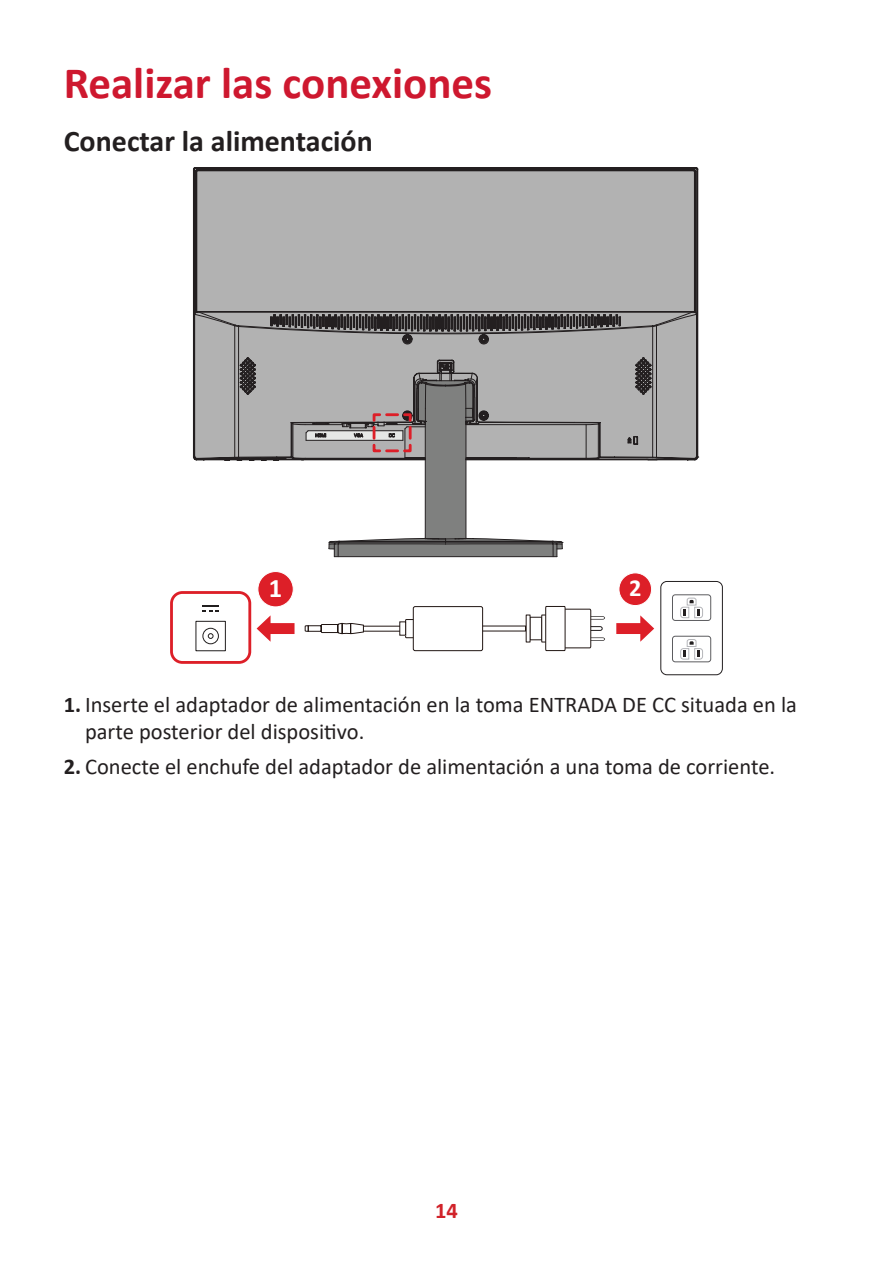
<style>
.page{position:relative;width:893px;height:1263px;background:#fff}
.page>*{position:absolute;margin:0;border:0;box-sizing:border-box;transform-origin:0 0}
.t1{font:700 45px "Calibri";color:#ce182f}
.t2{font:700 30px "Calibri";color:#231f20}
.t3{font:700 26.4px "Calibri";color:#fff}
.t4{font:700 24.45px "Calibri";color:#fff}
.t5{font:22.5px/27px "Calibri";color:#231f20}
.t6{font:700 22.5px "Calibri";color:#d1232a}
.s1{font-weight:700}
</style>
<div class="page">
<svg style="left:591px;top:616px;width:14px;height:4px"></svg>
<svg style="left:591px;top:637px;width:14px;height:4px"></svg>
<div style="left:587px;top:626px;width:15px;height:5px;border:1px solid #231f20;border-radius:2px"></div>
<div style="left:550px;top:609px;width:41px;height:39px;background:#fff"></div>
<div style="left:550px;top:609px;width:41px;height:39px;border:1px solid #211613"></div>
<svg style="left:482px;top:606px;width:84px;height:45px"></svg>
<svg style="left:406px;top:619px;width:31px;height:19px"></svg>
<div style="left:405px;top:619px;width:32px;height:19px;border:1px solid #211613"></div>
<div style="left:413px;top:607px;width:70px;height:44px;background:#fff;border-radius:2px"></div>
<div style="left:413px;top:606px;width:70px;height:45px;border:1px solid #211613;border-radius:2px"></div>
<svg style="left:304px;top:621px;width:102px;height:15px"></svg>
<svg style="left:616px;top:615px;width:39px;height:27px"></svg>
<div style="left:619px;top:573px;width:33px;height:32px;background:#dd1f28;border-radius:50%"></div>
<div style="left:618px;top:572px;width:34px;height:34px;border:1px solid #fff;border-radius:50%"></div>
<div style="left:660px;top:581px;width:63px;height:94px;border:1px solid #231f20;border-radius:6px"></div>
<div style="left:672px;top:594px;width:39px;height:27px;border:1px solid #5c5c5f;border-radius:3px"></div>
<svg style="left:680px;top:597px;width:23px;height:22px"></svg>
<div style="left:672px;top:636px;width:39px;height:26px;border:1px solid #5c5c5f;border-radius:3px"></div>
<svg style="left:680px;top:639px;width:23px;height:21px"></svg>
<div style="left:170px;top:591px;width:81px;height:73px;border:3px solid #dd1f28;border-radius:11px"></div>
<svg style="left:256px;top:615px;width:39px;height:27px"></svg>
<div style="left:258px;top:571px;width:35px;height:36px;background:#dd1f28;border-radius:50%"></div>
<div style="left:257px;top:571px;width:37px;height:36px;border:1px solid #fff;border-radius:50%"></div>
<svg style="left:203px;top:605px;width:16px;height:7px"></svg>
<svg style="left:202px;top:628px;width:17px;height:16px"></svg>
<div style="left:195px;top:621px;width:31px;height:30px;border:1px solid #211e1e"></div>
<svg style="left:193px;top:168px;width:505px;height:292px;background:#a4a4a4"></svg>
<svg style="left:223px;top:357px;width:339px;height:200px"></svg>
<h1 class="t1" style="left:64px;top:51px;width:430px">Realizar las conexiones</h1>
<h2 class="t2" style="left:64px;top:120px;width:311px">Conectar la alimentación</h2>
<p class="t3" style="left:269px;top:569px;width:15px">1</p>
<p class="t4" style="left:629px;top:571px;width:14px">2</p>
<p class="t5" style="left:85px;top:690px;width:713px;text-indent:-21px"><span class="s1">1.</span> Inserte el adaptador de alimentación en la toma ENTRADA DE CC situada en la parte posterior del dispositivo.</p>
<p class="t5" style="left:64px;top:753px;width:713px"><span class="s1">2.</span> Conecte el enchufe del adaptador de alimentación a una toma de corriente.</p>
<p class="t6" style="left:435px;top:1194px;width:24px">14</p>
</div>
